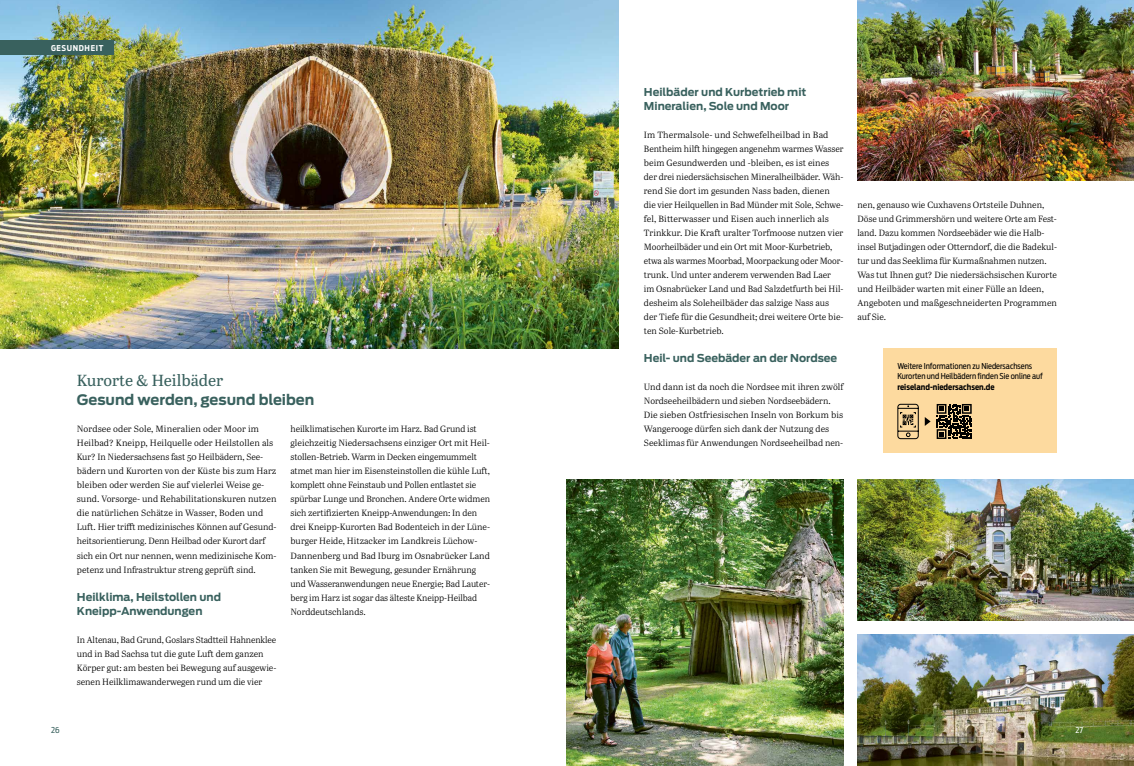
<style>
.page{position:relative;width:1134px;height:766px;background:#fff}
.page>*{position:absolute;margin:0;border:0;box-sizing:border-box;transform-origin:0 0}
.t1{font:16px "Abril Text";letter-spacing:-.005em;color:#39615e}
.t2{font:700 14.4px "Antenna";color:#39615e}
.t3{font:700 10.8px/14.4px "Antenna";color:#39615e}
.t4{font:9px/14px "Abril Text Lt";letter-spacing:-.005em;color:#000}
.t5{font:8.1px/10.5px "Antenna Cond";color:#000}
.t6{font:700 8.1px "Antenna Cond";color:#000}
.t7{font:8.1px "Antenna Cond";color:#39615e}
.t8{font:8.1px "Antenna Cond";color:#fff}
.t9{font:700 8px "Antenna Cond";letter-spacing:.08em;color:#fff}
</style>
<div class="page">
<img style="left:0;top:0;width:618px;height:348px">
<img style="left:857px;top:634px;width:277px;height:131px">
<img style="left:857px;top:480px;width:277px;height:140px">
<img style="left:857px;top:0;width:277px;height:180px">
<img style="left:567px;top:480px;width:277px;height:285px">
<div style="left:0;top:41px;width:113px;height:14px;background:#39615e"></div>
<div style="left:883px;top:348px;width:174px;height:105px;background:#fdda9f"></div>
<svg style="left:897px;top:404px;width:22px;height:35px"></svg>
<svg style="left:925px;top:417px;width:6px;height:9px"></svg>
<svg style="left:936px;top:404px;width:1px;height:35px"></svg>
<svg style="left:937px;top:404px;width:35px;height:35px"></svg>
<p class="t9" style="left:51px;top:43px;width:54px">GESUNDHEIT</p>
<h1 class="t1" style="left:77px;top:368px;width:148px">Kurorte &amp; Heilbäder</h1>
<h2 class="t2" style="left:77px;top:390px;width:239px">Gesund werden, gesund bleiben</h2>
<p class="t7" style="left:51px;top:725px;width:10px">26</p>
<p class="t4" style="left:77px;top:421px;width:201px">Nordsee oder Sole, Mineralien oder Moor im Heilbad? Kneipp, Heilquelle oder Heilstollen als Kur? In Niedersachsens fast 50 Heilbädern, See&shy;bädern und Kurorten von der Küste bis zum Harz bleiben oder werden Sie auf vielerlei Weise ge&shy;sund. Vorsorge- und Rehabilitationskuren nutzen die natürlichen Schätze in Wasser, Boden und Luft. Hier trifft medizinisches Können auf Gesund&shy;heitsorientierung. Denn Heilbad oder Kurort darf sich ein Ort nur nennen, wenn medizinische Kom&shy;petenz und Infrastruktur streng geprüft sind.</p>
<p class="t3" style="left:77px;top:589px;width:146px">Heilklima, Heilstollen und<br>Kneipp-Anwendungen</p>
<p class="t4" style="left:77px;top:631px;width:201px">In Altenau, Bad Grund, Goslars Stadtteil Hahnenklee und in Bad Sachsa tut die gute Luft dem ganzen Körper gut: am besten bei Bewegung auf ausgewie&shy;senen Heilklimawanderwegen rund um die vier</p>
<p class="t4" style="left:290px;top:421px;width:201px">heilklimatischen Kurorte im Harz. Bad Grund ist gleichzeitig Niedersachsens einziger Ort mit Heil&shy;stollen-Betrieb. Warm in Decken eingemummelt atmet man hier im Eisensteinstollen die kühle Luft, komplett ohne Feinstaub und Pollen entlastet sie spürbar Lunge und Bronchen. Andere Orte widmen sich zertifizierten Kneipp-Anwendungen: In den drei Kneipp-Kurorten Bad Bodenteich in der Lüne&shy;burger Heide, Hitzacker im Landkreis Lüchow-Dannenberg und Bad Iburg im Osnabrücker Land tanken Sie mit Bewegung, gesunder Ernährung und Wasseranwendungen neue Energie; Bad Lauter&shy;berg im Harz ist sogar das älteste Kneipp-Heilbad Norddeutschlands.</p>
<p class="t3" style="left:644px;top:85px;width:164px;line-height:14px">Heilbäder und Kurbetrieb mit<br>Mineralien, Sole und Moor</p>
<p class="t4" style="left:644px;top:127px;width:201px">Im Thermalsole- und Schwefelheilbad in Bad Bentheim hilft hingegen angenehm warmes Wasser beim Gesundwerden und -bleiben, es ist eines der drei niedersächsischen Mineralheilbäder. Wäh&shy;rend Sie dort im gesunden Nass baden, dienen die vier Heilquellen in Bad Münder mit Sole, Schwe&shy;fel, Bitterwasser und Eisen auch innerlich als Trinkkur. Die Kraft uralter Torfmoose nutzen vier Moorheilbäder und ein Ort mit Moor-Kurbetrieb, etwa als warmes Moorbad, Moorpackung oder Moor&shy;trunk. Und unter anderem verwenden Bad Laer im Osnabrücker Land und Bad Salzdetfurth bei Hil&shy;desheim als Soleheilbäder das salzige Nass aus der Tiefe für die Gesundheit; drei weitere Orte bie&shy;ten Sole-Kurbetrieb.</p>
<p class="t3" style="left:644px;top:351px;width:195px">Heil- und Seebäder an der Nordsee</p>
<p class="t4" style="left:644px;top:379px;width:201px">Und dann ist da noch die Nordsee mit ihren zwölf Nordseeheilbädern und sieben Nordseebädern.<br>Die sieben Ostfriesischen Inseln von Borkum bis Wangerooge dürfen sich dank der Nutzung des Seeklimas für Anwendungen Nordseeheilbad nen-</p>
<p class="t4" style="left:857px;top:197px;width:201px">nen, genauso wie Cuxhavens Ortsteile Duhnen, Döse und Grimmershörn und weitere Orte am Fest&shy;land. Dazu kommen Nordseebäder wie die Halb&shy;insel Butjadingen oder Otterndorf, die die Badekul&shy;tur und das Seeklima für Kurmaßnahmen nutzen.<br>Was tut Ihnen gut? Die niedersächsischen Kurorte und Heilbäder warten mit einer Fülle an Ideen, Angeboten und maßgeschneiderten Programmen auf Sie.</p>
<p class="t5" style="left:897px;top:360px;width:147px">Weitere Informationen zu Niedersachsens<br>Kurorten und Heilbädern finden Sie online auf</p>
<p class="t6" style="left:897px;top:382px;width:99px">reiseland-niedersachsen.de</p>
<p class="t8" style="left:1075px;top:725px;width:9px">27</p>
</div>
